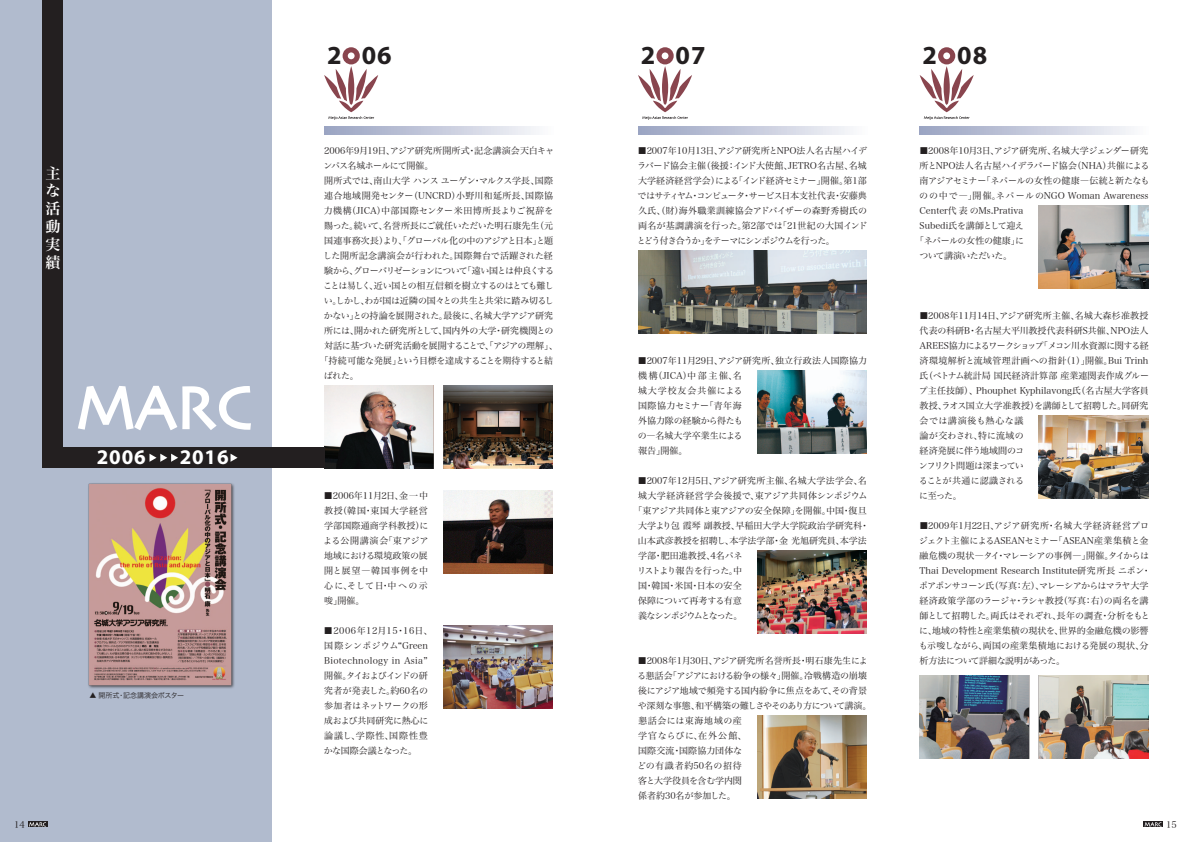
<style>
.page{position:relative;width:1191px;height:842px;background:#fff}
.page>*{position:absolute;margin:0;border:0;box-sizing:border-box;transform-origin:0 0}
.t1{font:700 26.1px "Myriad Pro";color:#231f20}
.t2{font:700 20.9px "Myriad Pro";letter-spacing:.04em;color:#fff}
.t3{font:15px/17.9px "Hira Min Pro W6";color:#fff;text-align:justify}
.t4{font:9px/15px "Hira Min Pro W3";color:#231f20}
.t5{font:9px/15px "Hira Min Pro W3";letter-spacing:-.025em;color:#231f20}
.t6{font:9px "Hira Min Pro W3";letter-spacing:-.03em;color:#231f20}
.t7{font:9px "Hira Min Pro W3";letter-spacing:-.045em;color:#231f20}
.t8{font:9px "Hira Min Pro W3";letter-spacing:.03em;color:#231f20}
.t9{font:9px "Hira Min Pro W3";letter-spacing:-.055em;color:#231f20}
.t10{font:9px "Hira Min Pro W3";letter-spacing:.02em;color:#231f20}
.t11{font:9px "Hira Min Pro W3";letter-spacing:-.11em;color:#231f20}
.t12{font:9px "Hira Min Pro W3";letter-spacing:-.075em;color:#231f20}
.t13{font:9px "Hira Min Pro N W3";color:#231f20}
.t14{font:7px "Hira Kaku Pro W3";color:#231f20}
.s1{font-family:"Koz Go Pro";font-weight:400}
</style>
<div class="page">
<div style="left:0;top:1px;width:271px;height:841px;background:#b1bbce"></div>
<svg style="left:324px;top:126px;width:212px;height:8px;background:#c4c9db"></svg>
<svg style="left:638px;top:126px;width:212px;height:8px;background:#c4c9db"></svg>
<svg style="left:919px;top:126px;width:212px;height:8px;background:#c4c9db"></svg>
<div style="left:28px;top:822px;width:20px;height:5px;background:#231f20"></div>
<svg style="left:29px;top:822px;width:17px;height:5px"></svg>
<div style="left:1143px;top:822px;width:20px;height:5px;background:#231f20"></div>
<svg style="left:1144px;top:822px;width:17px;height:5px"></svg>
<img style="left:324px;top:386px;width:229px;height:82px">
<img style="left:443px;top:491px;width:110px;height:82px">
<img style="left:443px;top:626px;width:110px;height:82px">
<img style="left:638px;top:251px;width:229px;height:82px">
<img style="left:757px;top:371px;width:110px;height:82px">
<img style="left:757px;top:551px;width:110px;height:82px">
<img style="left:757px;top:716px;width:109px;height:82px">
<img style="left:1038px;top:206px;width:110px;height:82px">
<img style="left:1038px;top:416px;width:110px;height:82px">
<img style="left:919px;top:676px;width:229px;height:82px">
<div style="left:56px;top:447px;width:268px;height:21px;background:#231f20"></div>
<svg style="left:638px;top:47px;width:54px;height:73px"></svg>
<svg style="left:324px;top:47px;width:54px;height:73px"></svg>
<svg style="left:919px;top:47px;width:54px;height:73px"></svg>
<div style="left:43px;top:1px;width:20px;height:467px;background:#231f20"></div>
<svg style="left:78px;top:386px;width:173px;height:44px"></svg>
<svg style="left:230px;top:454px;width:7px;height:8px"></svg>
<svg style="left:149px;top:454px;width:29px;height:8px"></svg>
<img style="left:88px;top:483px;width:147px;height:206px">
<h3 class="t3" style="left:45px;top:163px;width:16px">主な活動実績</h3>
<h2 class="t2" style="left:97px;top:444px;width:133px">2006<span class="s1">　</span> 2016</h2>
<p class="t14" style="left:89px;top:689px;width:96px">▲ 開所式・記念講演会ポスター</p>
<h1 class="t1" style="left:327px;top:39px;width:66px">2 06</h1>
<h1 class="t1" style="left:641px;top:39px;width:66px">2 07</h1>
<h1 class="t1" style="left:922px;top:39px;width:66px">2 08</h1>
<p class="t5" style="left:323px;top:142px;width:236px">2006年9月19日、アジア研究所開所式・記念講演会天白キャンパス名城ホールにて開催。<br>開所式では、南山大学 ハンス ユーゲン・マルクス学長、国際連合地域開発センター（UNCRD）小野川和延所長、国際協力機構（JICA）中部国際センター米田博所長よりご祝辞を賜った。続いて、名誉所長にご就任いただいた明石康先生（元国連事務次長）より、「グローバル化の中のアジアと日本」と題した開所記念講演会が行われた。国際舞台で活躍された経験から、グローバリゼーションについて「遠い国とは仲良くすることは易しく、近い国との相互信頼を樹立するのはとても難しい。しかし、わが国は近隣の国々との共生と共栄に踏み切るしかない」との持論を展開された。最後に、名城大学アジア研究所には、開かれた研究所として、国内外の大学・研究機関との対話に基づいた研究活動を展開することで、「アジアの理解」、｢持続可能な発展｣という目標を達成することを期待すると結ばれた。</p>
<p class="t4" style="left:323px;top:487px;width:107px;text-align:justify">■2006年11月2日、金一中教授（韓国・東国大学経営学部国際通商学科教授）による公開講演会「東アジア地域における環境政策の展開と展望―韓国事例を中心に、そして日・中への示唆」開催。</p>
<p class="t4" style="left:324px;top:622px;width:110px">■2006年12月15・16日、国際シンポジウム“Green<br>Biotechnology in Asia”開催。タイおよびインドの研究者が発表した。約60名の参加者はネットワークの形成および共同研究に熱心に論議し、学際性、国際性豊かな国際会議となった。</p>
<p class="t4" style="left:637px;top:142px;width:232px;text-align:justify">■2007年10月13日、アジア研究所とNPO法人名古屋ハイデラバード協会主催（後援：インド大使館、JETRO名古屋、名城大学経済経営学会）による「インド経済セミナー」開催。第1部ではサティヤム・コンピュータ・サービス日本支社代表・安藤典久氏、（財）海外職業訓練協会アドバイザーの森野秀樹氏の両名が基調講演を行った。第2部では「21世紀の大国インドとどう付き合うか」をテーマにシンポジウムを行った。</p>
<p class="t4" style="left:919px;top:142px;width:231px">■2008年10月3日、アジア研究所、名城大学ジェンダー研究</p>
<p class="t4" style="left:919px;top:157px;width:231px">所とNPO法人名古屋ハイデラバード協会（NHA）共催による</p>
<p class="t7" style="left:919px;top:173px;width:231px">南アジアセミナー「ネパールの女性の健康―伝統と新たなも</p>
<p class="t4" style="left:919px;top:187px;width:231px">のの中で―」開催。ネパールのNGO Woman Awareness</p>
<p class="t4" style="left:919px;top:202px;width:105px">Center代表のMs.Prativa</p>
<p class="t4" style="left:919px;top:217px;width:106px">Subedi氏を講師として迎え</p>
<p class="t6" style="left:915px;top:233px;width:110px">「ネパールの女性の健康」に</p>
<p class="t12" style="left:919px;top:248px;width:94px">ついて講演いただいた。</p>
<p class="t4" style="left:637px;top:352px;width:231px">■2007年11月29日、アジア研究所、独立行政法人国際協力機構（JICA）中部主催、名<br>城大学校友会共催による<br>国際協力セミナー「青年海<br>外協力隊の経験から得たも<br>の―名城大学卒業生による<br>報告」開催。</p>
<p class="t4" style="left:638px;top:472px;width:231px">■2007年12月5日、アジア研究所主催、名城大学法学会、名</p>
<p class="t8" style="left:638px;top:488px;width:231px">城大学経済経営学会後援で、東アジア共同体シンポジウム</p>
<p class="t6" style="left:633px;top:503px;width:235px">「東アジア共同体と東アジアの安全保障」を開催。中国・復旦</p>
<p class="t4" style="left:638px;top:517px;width:232px">大学より包 霞琴 副教授、早稲田大学大学院政治学研究科・</p>
<p class="t4" style="left:638px;top:532px;width:230px">山本武彦教授を招聘し、本学法学部・金 光旭研究員、本学法</p>
<p class="t4" style="left:638px;top:547px;width:106px">学部・肥田進教授、4名パネ</p>
<p class="t9" style="left:637px;top:563px;width:107px">リストより報告を行った。中</p>
<p class="t10" style="left:638px;top:578px;width:105px">国・韓国・米国・日本の安全</p>
<p class="t7" style="left:638px;top:593px;width:105px">保障について再考する有意</p>
<p class="t11" style="left:638px;top:608px;width:106px">義なシンポジウムとなった。</p>
<p class="t4" style="left:637px;top:652px;width:236px">■2008年1月30日、アジア研究所名誉所長・明石康先生による懇話会「アジアにおける紛争の様々」開催。冷戦構造の崩壊後にアジア地域で頻発する国内紛争に焦点をあて、その背景や深刻な事態、和平構築の難しさやそのあり方について講演。懇話会には東海地域の産<br>学官ならびに、在外公館、<br>国際交流・国際協力団体な<br>どの有識者約50名の招待<br>客と大学役員を含む学内関<br>係者約30名が参加した。</p>
<p class="t4" style="left:918px;top:307px;width:232px">■2008年11月14日、アジア研究所主催、名城大森杉准教授代表の科研B・名古屋大平川教授代表科研S共催、NPO法人<br>AREES協力によるワークショップ「メコン川水資源に関する経済環境解析と流域管理計画への指針（1）」開催。Bui Trinh氏（ベトナム統計局 国民経済計算部 産業連関表作成グループ主任技師）、Phouphet Kyphilavong氏（名古屋大学客員教授、ラオス国立大学准教授）を講師として招聘した。同研究会では講演後も熱心な議<br>論が交わされ、特に流域の<br>経済発展に伴う地域間のコ<br>ンフリクト問題は深まってい<br>ることが共通に認識される<br>に至った。</p>
<p class="t4" style="left:918px;top:517px;width:233px">■2009年1月22日、アジア研究所・名城大学経済経営プロジェクト主催によるASEANセミナー「ASEAN産業集積と金融危機の現状―タイ・マレーシアの事例―」開催。タイからはThai Development Research Institute研究所長 ニポン・ポアポンサコーン氏（写真：左）、マレーシアからはマラヤ大学経済政策学部のラージャ・ラシャ教授（写真：右）の両名を講師として招聘した。両氏はそれぞれ、長年の調査・分析をもとに、地域の特性と産業集積の現状を、世界的金融危機の影響も示唆しながら、両国の産業集積地における発展の現状、分析方法について詳細な説明があった。</p>
<p class="t13" style="left:14px;top:817px;width:12px">14</p>
<p class="t13" style="left:1166px;top:817px;width:12px">15</p>
</div>
